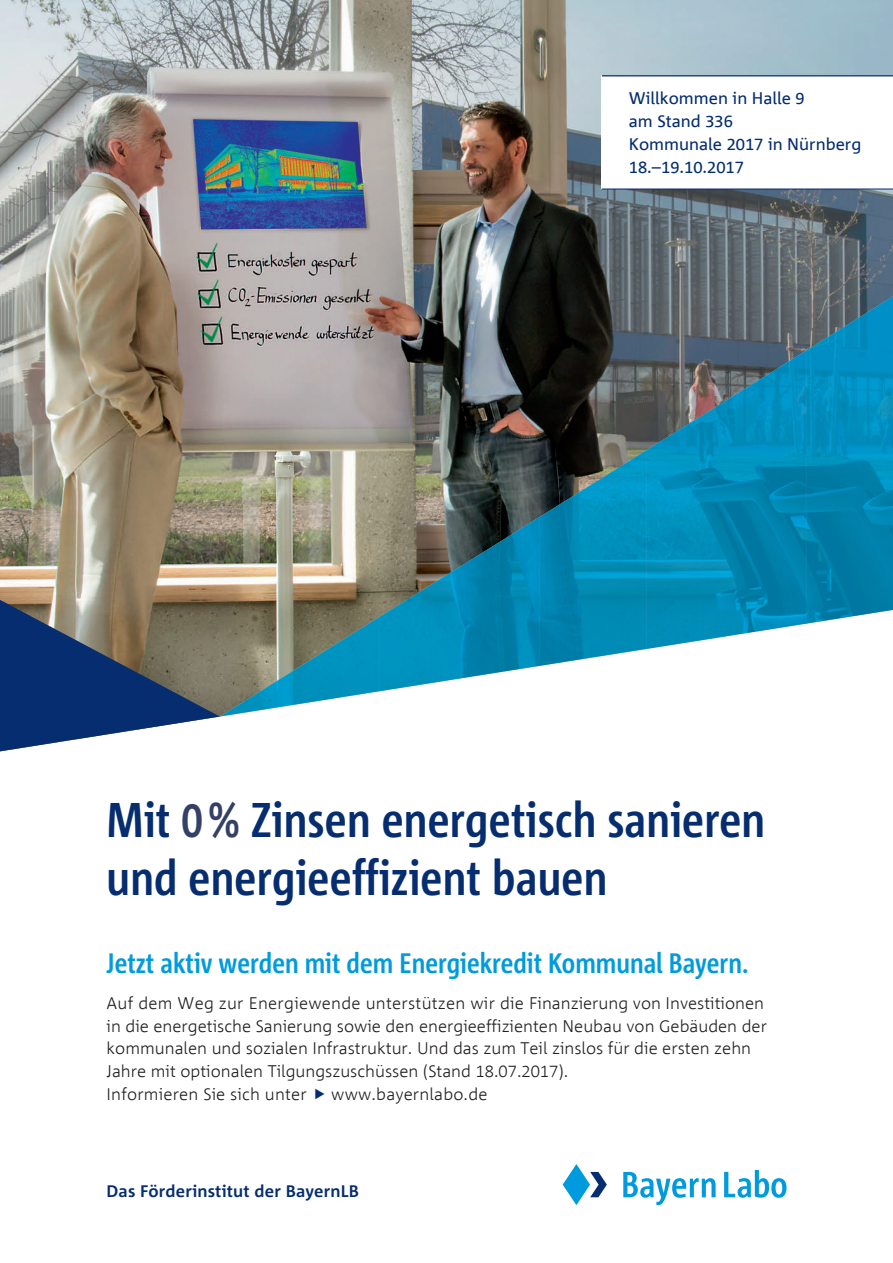
<style>
.page{position:relative;width:893px;height:1263px;background:#fff}
.page>*{position:absolute;margin:0;border:0;box-sizing:border-box;transform-origin:0 0}
.t1{font:700 48.75px/57.9px "Corpid Cd";letter-spacing:.005em;color:#052d6f}
.t2{font:700 28.2px "Corpid Cd";color:#009bde}
.t3{font:300 16.8px/22.8px "Corpid MOD";color:#231f20}
.t4{font:16.8px/22.8px "Corpid MOD";color:#052d6f}
.t5{font:700 16.8px "Corpid";letter-spacing:.01em;color:#052d6f}
.s1{font-family:"Corpid Caps";color:#344066}
</style>
<div class="page">
<img style="left:0;top:0;width:893px;height:717px">
<svg style="left:220px;top:610px;width:673px;height:106px"></svg>
<img style="left:806px;top:296px;width:87px;height:328px">
<img style="left:699px;top:350px;width:108px;height:290px">
<img style="left:646px;top:417px;width:54px;height:232px">
<img style="left:539px;top:450px;width:108px;height:213px">
<img style="left:433px;top:517px;width:107px;height:166px">
<img style="left:379px;top:583px;width:54px;height:108px">
<img style="left:273px;top:617px;width:107px;height:91px">
<img style="left:220px;top:683px;width:53px;height:33px">
<img style="left:539px;top:662px;width:23px;height:4px">
<svg style="left:0;top:600px;width:220px;height:151px;background:#4f6079"></svg>
<div style="left:602px;top:76px;width:291px;height:113px;background:#fff"></div>
<hr style="left:602px;top:75px;width:291px;height:1px;background:#052d6f">
<hr style="left:602px;top:189px;width:291px;height:1px;background:#052d6f">
<svg style="left:724px;top:1170px;width:62px;height:28px"></svg>
<svg style="left:623px;top:1172px;width:93px;height:33px"></svg>
<svg style="left:563px;top:1164px;width:44px;height:41px"></svg>
<p class="t4" style="left:629px;top:87px;width:234px">Willkommen in Halle 9<br>am Stand 336<br>Kommunale 2017 in Nürnberg<br>18.–19.10.2017</p>
<h1 class="t1" style="left:107px;top:791px;width:660px">Mit <span class="s1">0 %</span> Zinsen energetisch sanieren und energieeffizient bauen</h1>
<h2 class="t2" style="left:107px;top:948px;width:643px">Jetzt aktiv werden mit dem Energiekredit Kommunal Bayern.</h2>
<p class="t3" style="left:107px;top:992px;width:662px">Auf dem Weg zur Energiewende unterstützen wir die Finanzierung von Investitionen in die energetische Sanierung sowie den energieeffizienten Neubau von Gebäuden der kommunalen und sozialen Infrastruktur. Und das zum Teil zinslos für die ersten zehn Jahre mit optionalen Tilgungszuschüssen (Stand 18.07.2017).<br>Informieren Sie sich unter</p>
<p class="t3" style="left:331px;top:1083px;width:158px">www.bayernlabo.de</p>
<p class="t5" style="left:107px;top:1182px;width:254px">Das Förderinstitut der BayernLB</p>
</div>
